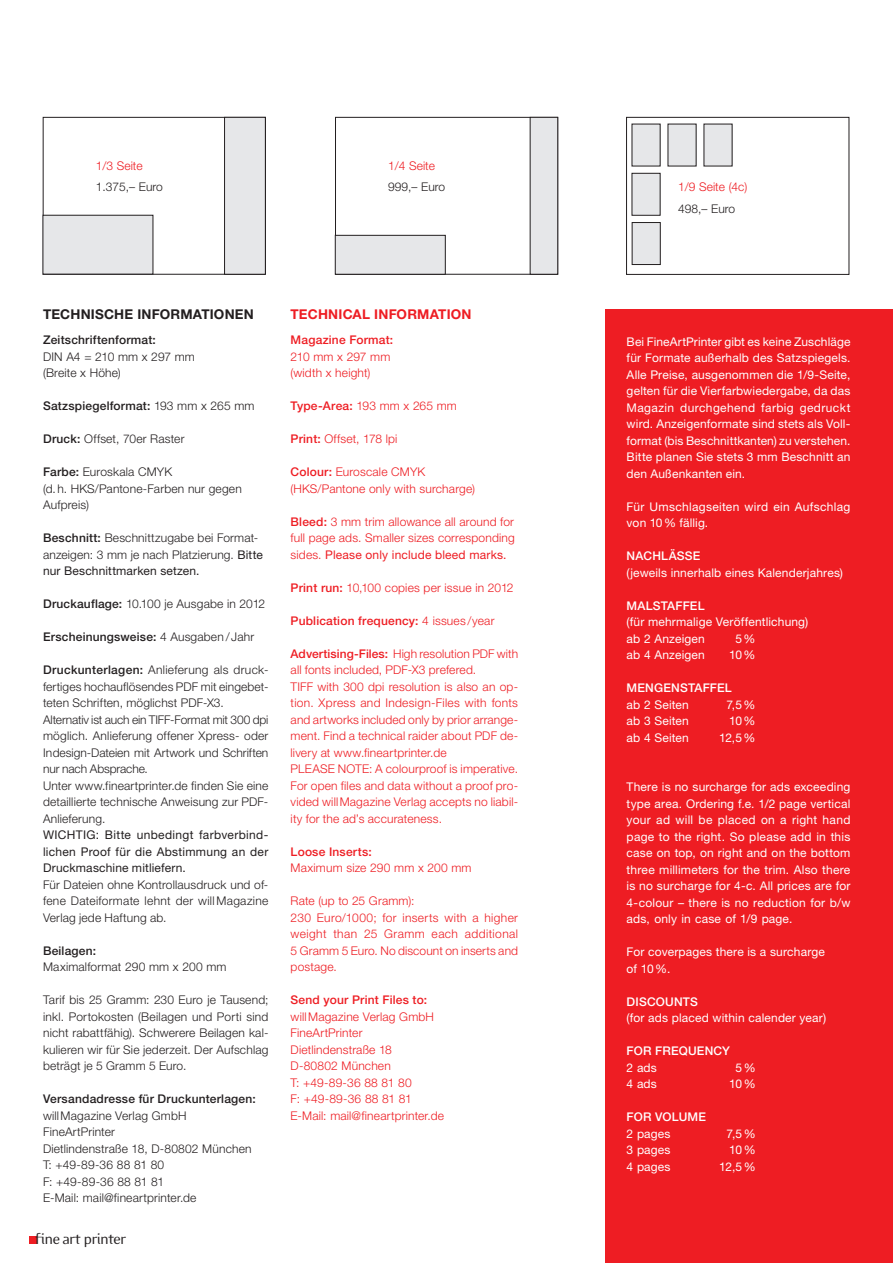
<style>
.page{position:relative;width:893px;height:1263px;background:#fff}
.page>*{position:absolute;margin:0;border:0;box-sizing:border-box;transform-origin:0 0}
.t1{font:17.25px "Eidetic Modern";letter-spacing:-.055em;color:#231f20}
.t2{font:700 13.5px "Helvetica Neue LT Std";letter-spacing:.015em;color:#231f20}
.t3{font:700 13.5px "Helvetica Neue LT Std";letter-spacing:.015em;color:#ee1d23}
.t4{font:300 12px/16.5px "Helvetica Neue LT Std";letter-spacing:.015em;color:#231f20}
.t5{font:300 12px/16.5px "Helvetica Neue LT Std";letter-spacing:.015em;color:#ee1d23}
.t6{font:12px/16.5px "Helvetica Neue LT Std";letter-spacing:.015em;color:#fff}
.t7{font:500 12px "Helvetica Neue LT Std";letter-spacing:.015em;color:#231f20}
.t8{font:12px/16.5px "Helvetica Neue LT Std";letter-spacing:.02em;color:#231f20;text-align:justify}
.t9{font:500 12px "Helvetica Neue LT Std";letter-spacing:.015em;color:#ee1d23}
.t10{font:500 12px "Helvetica Neue LT Std";letter-spacing:.015em;color:#fff}
.s1{font-weight:300}
.s2{font-weight:500}
.s3{font-weight:400}
.s4{font-family:"Gill Sans";font-weight:700;font-size:13.5px;color:#ee1d23}
</style>
<div class="page">
<div style="left:30px;top:1237px;width:7px;height:7px;background:#ee1d23"></div>
<div style="left:606px;top:309px;width:287px;height:954px;background:#ee1d23"></div>
<div style="left:335px;top:117px;width:223px;height:158px;border:1px solid #231f20"></div>
<div style="left:530px;top:117px;width:28px;height:157px;background:#e6e7e9"></div>
<div style="left:530px;top:117px;width:28px;height:158px;border:1px solid #231f20"></div>
<div style="left:335px;top:235px;width:110px;height:39px;background:#e6e7e9"></div>
<div style="left:335px;top:235px;width:111px;height:40px;border:1px solid #231f20"></div>
<div style="left:43px;top:117px;width:223px;height:158px;border:1px solid #231f20"></div>
<div style="left:225px;top:117px;width:40px;height:157px;background:#e6e7e9"></div>
<div style="left:224px;top:117px;width:42px;height:158px;border:1px solid #231f20"></div>
<div style="left:43px;top:215px;width:110px;height:59px;background:#e6e7e9"></div>
<div style="left:43px;top:215px;width:110px;height:59px;border:1px solid #231f20"></div>
<div style="left:626px;top:117px;width:223px;height:158px;border:1px solid #231f20"></div>
<div style="left:632px;top:124px;width:28px;height:42px;background:#e6e7e9"></div>
<div style="left:668px;top:124px;width:28px;height:42px;background:#e6e7e9"></div>
<div style="left:632px;top:173px;width:28px;height:42px;background:#e6e7e9"></div>
<div style="left:632px;top:173px;width:28px;height:43px;border:1px solid #231f20"></div>
<div style="left:704px;top:124px;width:28px;height:42px;background:#e6e7e9"></div>
<div style="left:632px;top:223px;width:28px;height:42px;background:#e6e7e9"></div>
<div style="left:632px;top:222px;width:29px;height:43px;border:1px solid #231f20"></div>
<p class="t5" style="left:96px;top:157px;width:48px">1/3 Seite</p>
<p class="t4" style="left:96px;top:179px;width:68px">1.375,– Euro</p>
<p class="t5" style="left:678px;top:179px;width:71px">1/9 Seite (4c)</p>
<p class="t4" style="left:678px;top:200px;width:58px">498,– Euro</p>
<p class="t5" style="left:388px;top:157px;width:48px">1/4 Seite</p>
<p class="t4" style="left:388px;top:179px;width:58px">999,– Euro</p>
<p class="t2" style="left:43px;top:306px;width:212px">TECHNISCHE INFORMATIONEN</p>
<p class="t7" style="left:43px;top:333px;width:114px">Zeitschriftenformat:</p>
<p class="t4" style="left:43px;top:348px;width:153px">DIN A4 = 210 mm x 297 mm (Breite x Höhe)</p>
<p class="t7" style="left:43px;top:399px;width:213px">Satzspiegelformat: <span class="s1">193 mm x 265 mm</span></p>
<p class="t4" style="left:43px;top:430px;width:143px"><span class="s2">Druck:</span> Offset, 70er Raster</p>
<p class="t4" style="left:43px;top:463px;width:200px"><span class="s2">Farbe:</span> Euroskala CMYK<br>(d.h. HKS/Pantone-Farben nur gegen<br>Aufpreis)</p>
<p class="t4" style="left:43px;top:529px;width:221px"><span class="s2">Beschnitt:</span> Beschnittzugabe bei Format&shy;anzeigen: 3 mm je nach Platzierung. <span class="s3">Bitte nur Beschnittmarken setzen.</span></p>
<p class="t4" style="left:43px;top:595px;width:224px"><span class="s2">Druckauflage:</span> 10.100 je Ausgabe in 2012</p>
<p class="t7" style="left:43px;top:630px;width:213px">Erscheinungsweise: <span class="s1">4 Ausgaben /Jahr</span></p>
<p class="t4" style="left:43px;top:661px;width:227px"><span class="s2">Druckunterlagen:</span> Anlieferung als druck&shy;fertiges hochauflösendes PDF mit eingebet&shy;teten Schriften, möglichst PDF-X3.<br>Alternativ ist auch ein TIFF-Format mit 300 dpi möglich. Anlieferung offener Xpress- oder Indesign-Dateien mit Artwork und Schriften nur nach Absprache.<br>Unter www.fineartprinter.de finden Sie eine detaillierte technische Anweisung zur PDF-Anlieferung.</p>
<p class="t8" style="left:43px;top:826px;width:227px">WICHTIG: Bitte unbedingt farbverbind&shy;lichen Proof für die Abstimmung an der Druckmaschine mitliefern.</p>
<p class="t4" style="left:43px;top:876px;width:227px;text-align:justify">Für Dateien ohne Kontrollausdruck und of&shy;fene Dateiformate lehnt der will Magazine Verlag jede Haftung ab.</p>
<p class="t7" style="left:43px;top:943px;width:55px">Beilagen:</p>
<p class="t4" style="left:43px;top:958px;width:185px">Maximalformat 290 mm x 200 mm</p>
<p class="t4" style="left:43px;top:991px;width:227px;text-align:justify">Tarif bis 25 Gramm: 230 Euro je Tausend; inkl. Portokosten (Beilagen und Porti sind nicht rabattfähig). Schwerere Beilagen kal&shy;kulieren wir für Sie jederzeit. Der Aufschlag beträgt je 5 Gramm 5 Euro.</p>
<p class="t7" style="left:43px;top:1092px;width:214px">Versandadresse für Druckunterlagen:</p>
<p class="t4" style="left:43px;top:1107px;width:210px">willMagazine Verlag GmbH<br>FineArtPrinter<br>Dietlindenstraße 18, D-80802 München<br>T: +49-89-36 88 81 80<br>F: +49-89-36 88 81 81<br>E-Mail: mail@fineartprinter.de</p>
<h1 class="t1" style="left:35px;top:1230px;width:93px">fine art printer</h1>
<p class="t3" style="left:291px;top:306px;width:182px">TECHNICAL INFORMATION</p>
<p class="t9" style="left:291px;top:333px;width:104px">Magazine Format:</p>
<p class="t5" style="left:291px;top:348px;width:101px">210 mm x 297 mm (width x height)</p>
<p class="t5" style="left:291px;top:397px;width:168px"><span class="s2">Type-Area:</span> 193 mm x 265 mm</p>
<p class="t5" style="left:291px;top:430px;width:108px"><span class="s2">Print:</span> Offset, 178 lpi</p>
<p class="t5" style="left:291px;top:463px;width:186px"><span class="s2">Colour:</span> Euroscale CMYK (HKS/Pantone only with surcharge)</p>
<p class="t5" style="left:291px;top:513px;width:226px;text-align:justify"><span class="s2">Bleed:</span> 3 mm trim allowance all around for full page ads. Smaller sizes corresponding sides. <span class="s3">Please only include bleed marks.</span></p>
<p class="t5" style="left:291px;top:579px;width:224px"><span class="s2">Print run:</span> 10,100 copies per issue in 2012</p>
<p class="t9" style="left:291px;top:613px;width:205px">Publication frequency: <span class="s1">4 issues / year</span></p>
<p class="t5" style="left:291px;top:645px;width:229px"><span class="s2">Advertising-Files:</span> High resolution PDF with all fonts included, PDF-X3 prefered.<br>TIFF with 300 dpi resolution is also an op&shy;tion. Xpress and Indesign-Files with fonts and artworks included only by prior arrange&shy;ment. Find a technical raider about PDF de&shy;livery at www.fineartprinter.de<br>PLEASE NOTE: A colourproof is imperative.<br>For open files and data without a proof pro&shy;vided willMagazine Verlag accepts no liabil&shy;ity for the ad’s accurateness.</p>
<p class="t9" style="left:291px;top:844px;width:83px">Loose Inserts:</p>
<p class="t5" style="left:291px;top:859px;width:182px">Maximum size 290 mm x 200 mm</p>
<p class="t5" style="left:291px;top:892px;width:229px">Rate (up to 25 Gramm):<br>230 Euro/1000; for inserts with a higher weight than 25 Gramm each additional<br>5 Gramm 5 Euro. No discount on inserts and postage.</p>
<p class="t9" style="left:291px;top:993px;width:138px">Send your Print Files to:</p>
<p class="t5" style="left:291px;top:1008px;width:155px">willMagazine Verlag GmbH<br>FineArtPrinter<br>Dietlindenstraße 18<br>D-80802 München<br>T: +49-89-36 88 81 80<br>F: +49-89-36 88 81 81<br>E-Mail: mail@fineartprinter.de</p>
<p class="t6" style="left:627px;top:333px;width:225px;text-align:justify">Bei FineArtPrinter gibt es keine Zuschläge für Formate außerhalb des Satzspiegels.<br>Alle Preise, ausgenommen die 1/9-Seite, gelten für die Vierfarbwiedergabe, da das Magazin durchgehend farbig gedruckt wird. Anzeigenformate sind stets als Voll&shy;format (bis Beschnittkanten) zu verstehen.<br>Bitte planen Sie stets 3 mm Beschnitt an den Außenkanten ein.</p>
<p class="t6" style="left:627px;top:498px;width:225px">Für Umschlagseiten wird ein Aufschlag von 10% fällig.</p>
<p class="t10" style="left:627px;top:549px;width:75px">Nachläss e</p>
<p class="t6" style="left:627px;top:564px;width:218px">(jeweils innerhalb eines Kalenderjahres)</p>
<p class="t10" style="left:627px;top:598px;width:50px">Malstaff</p>
<p class="t10" style="left:690px;top:598px;width:16px">el</p>
<p class="t6" style="left:627px;top:613px;width:183px">(für mehrmalige Veröffentlichung) ab 2 Anzeigen</p>
<p class="t6" style="left:735px;top:630px;width:22px">5%</p>
<p class="t6" style="left:627px;top:646px;width:80px">ab 4 Anzeigen</p>
<p class="t6" style="left:729px;top:646px;width:28px">10%</p>
<p class="t10" style="left:627px;top:681px;width:77px">Mengenstaff</p>
<p class="t10" style="left:717px;top:681px;width:16px">el</p>
<p class="t6" style="left:627px;top:696px;width:64px">ab 2 Seiten</p>
<p class="t6" style="left:726px;top:696px;width:31px">7,5%</p>
<p class="t6" style="left:627px;top:712px;width:64px">ab 3 Seiten</p>
<p class="t6" style="left:729px;top:712px;width:28px">10%</p>
<p class="t6" style="left:627px;top:729px;width:64px">ab 4 Seiten</p>
<p class="t6" style="left:719px;top:729px;width:38px">12,5%</p>
<p class="t6" style="left:627px;top:778px;width:225px;text-align:justify">There is no surcharge for ads exceeding type area. Ordering f.e. 1/2 page vertical your ad will be placed on a right hand page to the right. So please add in this case on top, on right and on the bottom three millimeters for the trim. Also there is no surcharge for 4-c. All prices are for 4-colour – there is no reduction for b/w ads, only in case of 1/9 page.<span class="s4">n for b/w</span></p>
<p class="t6" style="left:627px;top:943px;width:200px">For coverpages there is a surcharge of 10%.</p>
<p class="t10" style="left:627px;top:994px;width:71px">Discounts</p>
<p class="t6" style="left:627px;top:1009px;width:201px">(for ads placed within calender year)</p>
<p class="t10" style="left:627px;top:1044px;width:103px">For frequency</p>
<p class="t6" style="left:627px;top:1059px;width:32px">2 ads</p>
<p class="t6" style="left:735px;top:1059px;width:22px">5%</p>
<p class="t6" style="left:627px;top:1075px;width:32px">4 ads</p>
<p class="t6" style="left:729px;top:1075px;width:28px">10%</p>
<p class="t10" style="left:627px;top:1110px;width:81px">For volume</p>
<p class="t6" style="left:627px;top:1125px;width:45px">2 pages</p>
<p class="t6" style="left:726px;top:1125px;width:31px">7,5%</p>
<p class="t6" style="left:627px;top:1141px;width:45px">3 pages</p>
<p class="t6" style="left:729px;top:1141px;width:28px">10%</p>
<p class="t6" style="left:627px;top:1158px;width:45px">4 pages</p>
<p class="t6" style="left:719px;top:1158px;width:38px">12,5%</p>
</div>
